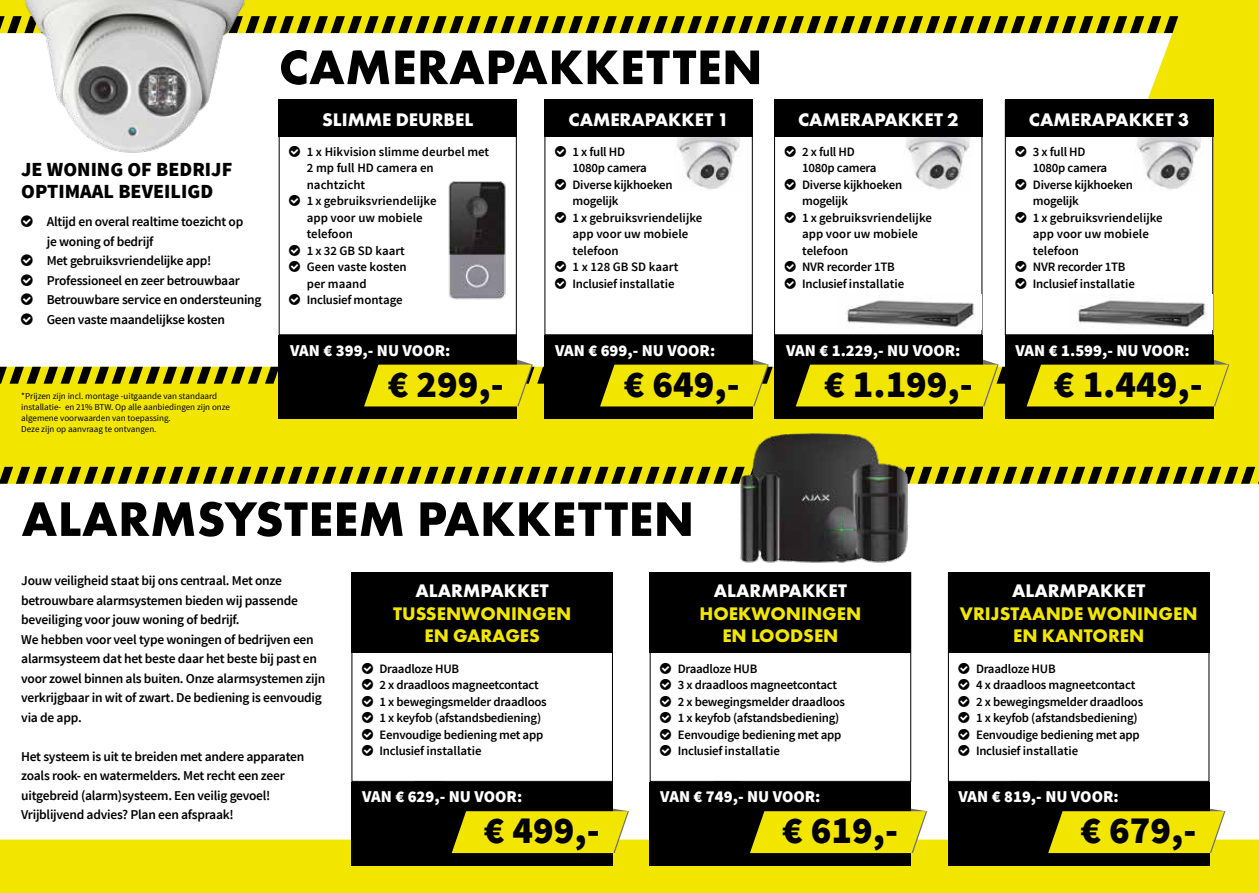
<style>
.page{position:relative;width:1259px;height:893px;background:#f2e600}
.page>*{position:absolute;margin:0;border:0;box-sizing:border-box;transform-origin:0 0}
.t1{font:700 50.25px "Futura PT";letter-spacing:.01em;color:#000}
.t2{font:900 38.25px "Source Sans Pro";color:#000}
.t3{font:900 19.95px/22.5px "Source Sans Pro";color:#000}
.t4{font:700 18.9px "Futura PT";color:#fff}
.t5{font:700 18.9px/22.6px "Futura PT";color:#f2e600;text-align:center}
.t6{font:900 16.5px "Source Sans Pro";color:#fff}
.t7{font:600 13.5px/19.5px "Source Sans Pro";letter-spacing:-.02em;color:#000}
.t8{font:600 12.9px/16.5px "Source Sans Pro";letter-spacing:-.02em;color:#000}
.t9{font:600 12.9px/16.5px "Source Sans Pro";color:#000}
.t10{font:9px/10.8px "Source Sans Pro";color:#000}
</style>
<div class="page">
<div style="left:0;top:33px;width:1172px;height:212px;background:#fff"></div>
<div style="left:0;top:484px;width:1259px;height:356px;background:#fff"></div>
<svg style="left:0;top:16px;width:1178px;height:17px"></svg>
<svg style="left:0;top:467px;width:1259px;height:17px"></svg>
<div style="left:1005px;top:100px;width:207px;height:235px;background:#fff"></div>
<img style="left:1137px;top:137px;width:64px;height:53px">
<div style="left:774px;top:100px;width:208px;height:235px;background:#fff"></div>
<img style="left:906px;top:137px;width:64px;height:53px">
<img style="left:724px;top:433px;width:200px;height:130px">
<div style="left:774px;top:335px;width:208px;height:84px;background:#000"></div>
<div style="left:774px;top:100px;width:208px;height:37px;background:#000"></div>
<div style="left:1005px;top:335px;width:208px;height:84px;background:#000"></div>
<div style="left:1005px;top:100px;width:208px;height:37px;background:#000"></div>
<div style="left:545px;top:100px;width:207px;height:235px;background:#fff"></div>
<img style="left:677px;top:137px;width:63px;height:53px">
<div style="left:279px;top:100px;width:237px;height:235px;background:#fff"></div>
<div style="left:544px;top:335px;width:209px;height:84px;background:#000"></div>
<div style="left:279px;top:335px;width:238px;height:84px;background:#000"></div>
<div style="left:544px;top:100px;width:209px;height:37px;background:#000"></div>
<div style="left:948px;top:782px;width:261px;height:83px;background:#000"></div>
<svg style="left:1011px;top:737px;width:214px;height:129px"></svg>
<div style="left:948px;top:572px;width:261px;height:81px;background:#000"></div>
<div style="left:279px;top:100px;width:238px;height:37px;background:#000"></div>
<img style="left:11px;top:0;width:254px;height:154px">
<img style="left:448px;top:181px;width:58px;height:64px">
<div style="left:351px;top:782px;width:262px;height:83px;background:#000"></div>
<svg style="left:414px;top:737px;width:215px;height:129px"></svg>
<div style="left:351px;top:572px;width:262px;height:81px;background:#000"></div>
<div style="left:649px;top:782px;width:262px;height:83px;background:#000"></div>
<svg style="left:713px;top:737px;width:214px;height:129px"></svg>
<div style="left:649px;top:572px;width:262px;height:81px;background:#000"></div>
<svg style="left:21px;top:216px;width:12px;height:11px"></svg>
<svg style="left:0;top:245px;width:1229px;height:166px"></svg>
<h3 class="t3" style="left:21px;top:159px;width:213px">JE WONING OF BEDRIJF<br>OPTIMAAL BEVEILIGD</h3>
<p class="t7" style="left:47px;top:212px;width:216px">Altijd en overal realtime toezicht op<br>je woning of bedrijf<br>Met gebruiksvriendelijke app!<br>Professioneel en zeer betrouwbaar<br>Betrouwbare service en ondersteuning<br>Geen vaste maandelijkse kosten</p>
<p class="t10" style="left:21px;top:391px;width:210px">*Prijzen zijn incl. montage -uitgaande van standaard installatie- en 21% BTW. Op alle aanbiedingen zijn onze algemene voorwaarden van toepassing.<br>Deze zijn op aanvraag te ontvangen.</p>
<h1 class="t1" style="left:279px;top:35px;width:485px">CAMERAPAKKETTEN</h1>
<h3 class="t4" style="left:322px;top:107px;width:153px">SLIMME DEURBEL</h3>
<p class="t9" style="left:307px;top:144px;width:184px">1 x Hikvision slimme deurbel met<br>2 mp full HD camera en nachtzicht<br>1 x gebruiksvriendelijke<br>app voor uw mobiele<br>telefoon<br>1 x 32 GB SD kaart<br>Geen vaste kosten<br>per maand<br>Inclusief montage</p>
<h3 class="t4" style="left:568px;top:107px;width:162px">CAMERAPAKKET 1</h3>
<p class="t8" style="left:572px;top:144px;width:131px">1 x full HD<br>1080p camera<br>Diverse kijkhoeken mogelijk<br>1 x gebruiksvriendelijke app voor uw mobiele telefoon<br>1 x 128 GB SD kaart<br>Inclusief installatie</p>
<p class="t6" style="left:290px;top:340px;width:162px">VAN € 399,- NU VOOR:</p>
<p class="t6" style="left:555px;top:340px;width:162px">VAN € 699,- NU VOOR:</p>
<h2 class="t2" style="left:388px;top:359px;width:117px">€ 299,-</h2>
<h2 class="t2" style="left:624px;top:359px;width:117px">€ 649,-</h2>
<h3 class="t4" style="left:798px;top:107px;width:162px">CAMERAPAKKET 2</h3>
<p class="t8" style="left:802px;top:144px;width:131px">2 x full HD<br>1080p camera<br>Diverse kijkhoeken mogelijk<br>1 x gebruiksvriendelijke app voor uw mobiele telefoon<br>NVR recorder 1TB<br>Inclusief installatie</p>
<p class="t6" style="left:786px;top:340px;width:176px">VAN € 1.229,- NU VOOR:</p>
<h2 class="t2" style="left:824px;top:359px;width:150px">€ 1.199,-</h2>
<h1 class="t1" style="left:22px;top:487px;width:674px">ALARMSYSTEEM PAKKETTEN</h1>
<h3 class="t4" style="left:1029px;top:107px;width:162px">CAMERAPAKKET 3</h3>
<p class="t8" style="left:1033px;top:144px;width:131px">3 x full HD<br>1080p camera<br>Diverse kijkhoeken mogelijk<br>1 x gebruiksvriendelijke app voor uw mobiele telefoon<br>NVR recorder 1TB<br>Inclusief installatie</p>
<p class="t6" style="left:1015px;top:340px;width:176px">VAN € 1.599,- NU VOOR:</p>
<h2 class="t2" style="left:1054px;top:359px;width:150px">€ 1.449,-</h2>
<p class="t7" style="left:21px;top:571px;width:306px">Jouw veiligheid staat bij ons centraal. Met onze betrouwbare alarmsystemen bieden wij passende beveiliging voor jouw woning of bedrijf.<br>We hebben voor veel type woningen of bedrijven een alarmsysteem dat het beste daar het beste bij past en voor zowel binnen als buiten. Onze alarmsystemen zijn verkrijgbaar in wit of zwart. De bediening is eenvoudig via de app.</p>
<p class="t7" style="left:21px;top:747px;width:285px">Het systeem is uit te breiden met andere apparaten zoals rook- en watermelders. Met recht een zeer uitgebreid (alarm)systeem. Een veilig gevoel!<br>Vrijblijvend advies? Plan een afspraak!</p>
<h3 class="t4" style="left:415px;top:578px;width:135px">ALARMPAKKET</h3>
<h3 class="t5" style="left:393px;top:601px;width:180px">TUSSENWONINGEN<br>EN GARAGES</h3>
<p class="t8" style="left:379px;top:660px;width:169px">Draadloze HUB<br>2 x draadloos magneetcontact<br>1 x bewegingsmelder draadloos<br>1 x keyfob (afstandsbediening)<br>Eenvoudige bediening met app<br>Inclusief installatie</p>
<p class="t6" style="left:362px;top:786px;width:162px">VAN € 629,- NU VOOR:</p>
<h2 class="t2" style="left:484px;top:806px;width:117px">€ 499,-</h2>
<h3 class="t4" style="left:714px;top:578px;width:135px">ALARMPAKKET</h3>
<h3 class="t5" style="left:699px;top:601px;width:163px">HOEKWONINGEN<br>EN LOODSEN</h3>
<p class="t8" style="left:678px;top:660px;width:169px">Draadloze HUB<br>3 x draadloos magneetcontact<br>2 x bewegingsmelder draadloos<br>1 x keyfob (afstandsbediening)<br>Eenvoudige bediening met app<br>Inclusief installatie</p>
<p class="t6" style="left:660px;top:786px;width:162px">VAN € 749,- NU VOOR:</p>
<h2 class="t2" style="left:782px;top:806px;width:117px">€ 619,-</h2>
<h3 class="t4" style="left:1012px;top:578px;width:135px">ALARMPAKKET</h3>
<h3 class="t5" style="left:960px;top:601px;width:239px">VRIJSTAANDE WONINGEN<br>EN KANTOREN</h3>
<p class="t8" style="left:976px;top:660px;width:169px">Draadloze HUB<br>4 x draadloos magneetcontact<br>2 x bewegingsmelder draadloos<br>1 x keyfob (afstandsbediening)<br>Eenvoudige bediening met app<br>Inclusief installatie</p>
<p class="t6" style="left:958px;top:786px;width:162px">VAN € 819,- NU VOOR:</p>
<h2 class="t2" style="left:1080px;top:806px;width:117px">€ 679,-</h2>
</div>
